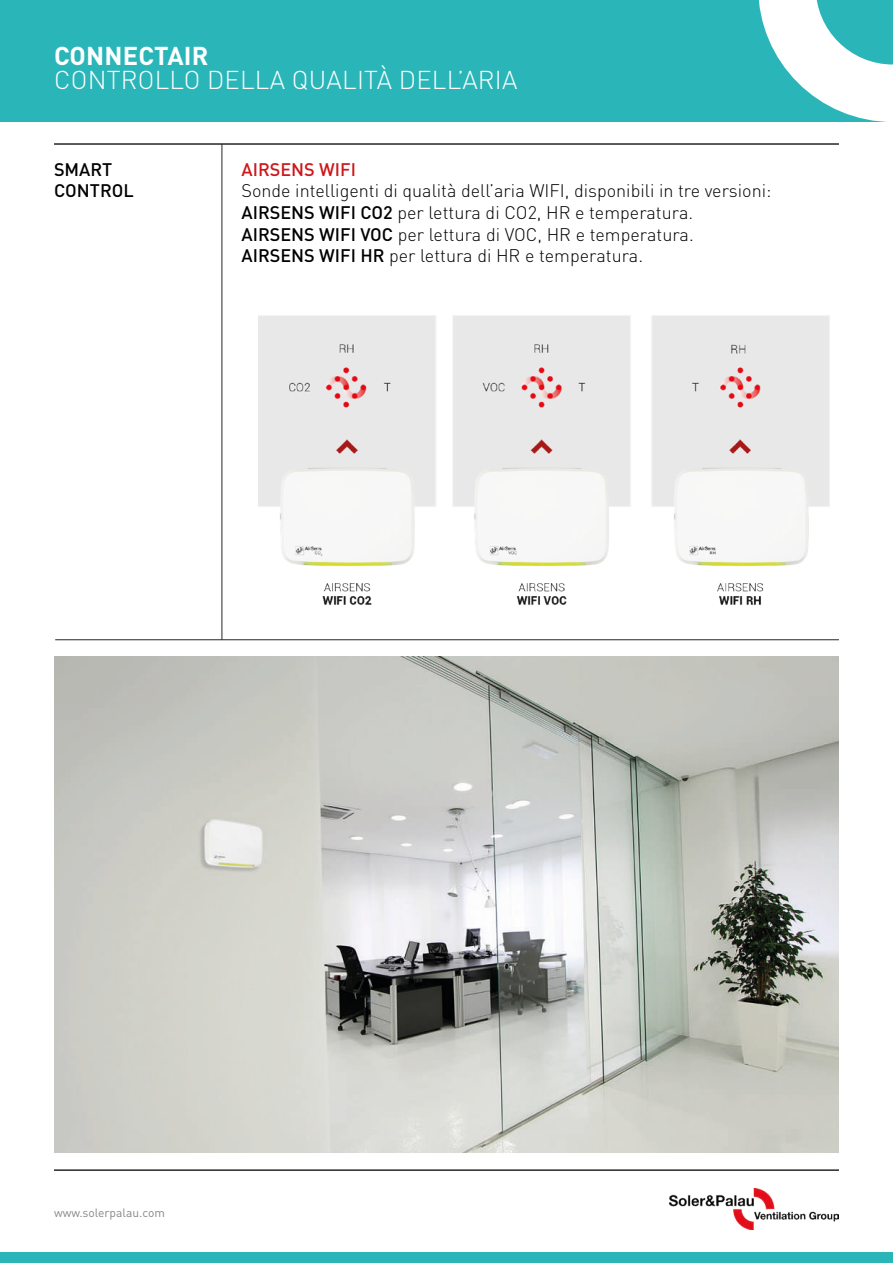
<style>
.page{position:relative;width:893px;height:1263px;background:#fff}
.page>*{position:absolute;margin:0;border:0;box-sizing:border-box;transform-origin:0 0}
.t1{font:300 25.5px "DIN Pro";letter-spacing:.01em;color:#fff}
.t2{font:700 25.5px "DIN Pro";letter-spacing:.01em;color:#fff}
.t3{font:300 18px/21.6px "DIN Pro";color:#000}
.t4{font:500 18px/21.6px "DIN Pro";color:#000}
.t5{font:500 18px "DIN Pro";color:#cd171a}
.t6{font:12px "DIN Pro";color:#878787}
.s1{font-weight:500}
</style>
<div class="page">
<hr style="left:54px;top:1169px;width:785px;height:2px;background:#272726">
<img style="left:669px;top:1188px;width:170px;height:41px">
<div style="left:0;top:0;width:893px;height:122px;background:#2ab6b9"></div>
<svg style="left:759px;top:0;width:134px;height:122px"></svg>
<hr style="left:54px;top:143px;width:785px;height:2px;background:#272726">
<div style="left:0;top:1252px;width:893px;height:11px;background:#2ab6b9"></div>
<img style="left:258px;top:315px;width:572px;height:290px">
<hr style="left:55px;top:639px;width:784px;height:1px;background:#272726">
<img style="left:54px;top:657px;width:785px;height:495px">
<hr style="left:222px;top:144px;width:1px;height:496px;background:#272726">
<h1 class="t2" style="left:54px;top:38px;width:156px">CONNECTAIR</h1>
<h1 class="t1" style="left:54px;top:62px;width:465px">CONTROLLO DELLA QUALITÀ DELL’ARIA</h1>
<p class="t4" style="left:54px;top:158px;width:81px">SMART<br>CONTROL</p>
<p class="t5" style="left:241px;top:157px;width:116px">AIRSENS WIFI</p>
<p class="t3" style="left:241px;top:179px;width:531px">Sonde intelligenti di qualità dell’aria WIFI, disponibili in tre versioni:<br><span class="s1">AIRSENS WIFI CO2</span> per lettura di CO2, HR e temperatura.<br><span class="s1">AIRSENS WIFI VOC</span> per lettura di VOC, HR e temperatura.<br><span class="s1">AIRSENS WIFI HR</span> per lettura di HR e temperatura.</p>
<p class="t6" style="left:54px;top:1205px;width:112px">www.solerpalau.com</p>
</div>
